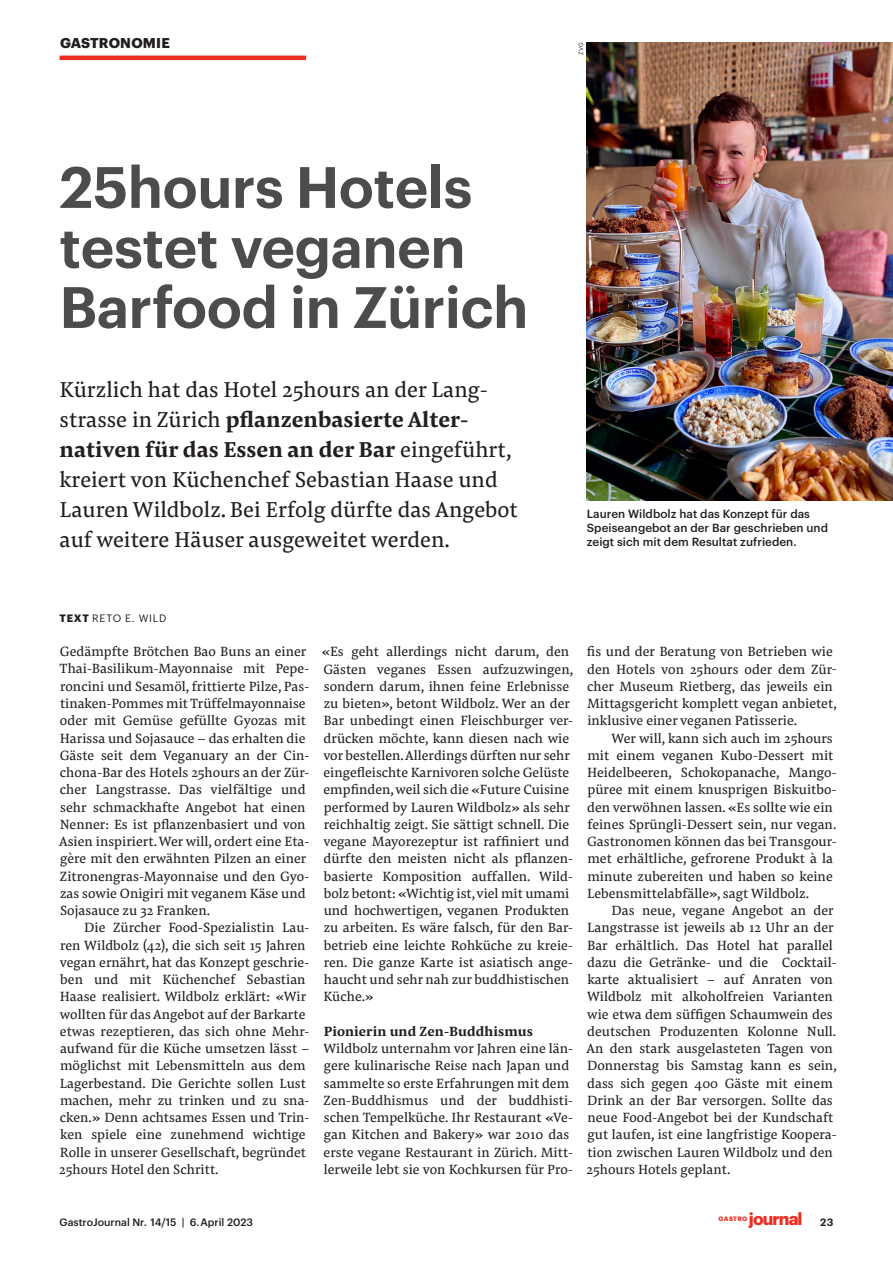
<style>
.page{position:relative;width:893px;height:1263px;background:#fff}
.page>*{position:absolute;margin:0;border:0;box-sizing:border-box;transform-origin:0 0}
.t1{font:600 57px/60px "Graphik";letter-spacing:-.005em;color:#4b4c4d}
.t2{font:22.5px/30px "Pensum Pro";color:#231f20}
.t3{font:700 16.95px "Graphik";letter-spacing:-.045em;color:#ee2e22}
.t4{font:13.95px/17.2px "Pensum Pro";color:#231f20}
.t5{font:700 13.95px "Pensum Pro";letter-spacing:.005em;color:#231f20}
.t6{font:700 13.95px "Graphik";letter-spacing:.015em;color:#231f20}
.t7{font:500 11.7px/14.2px "Graphik";letter-spacing:.005em;color:#231f20}
.t8{font:500 10.5px "Graphik";color:#231f20}
.t9{font:10.5px "Graphik";letter-spacing:.075em;color:#231f20}
.t10{font:600 10.5px "Graphik";color:#231f20}
.t11{font:700 6.3px "Graphik";letter-spacing:.065em;color:#ee2e22}
.t12{font:6px "Graphik";color:#231f20}
.s1{font-weight:700}
</style>
<div class="page">
<hr style="left:60px;top:56px;width:246px;height:4px;background:#ee2e22">
<img style="left:587px;top:43px;width:306px;height:458px">
<p class="t6" style="left:60px;top:32px;width:111px">GASTRONOMIE</p>
<p class="t12" style="left:576px;top:55px;width:14px;rotate:-90deg">ZVG</p>
<h1 class="t1" style="left:60px;top:152px;width:470px">25hours Hotels testet veganen<br>Barfood in Zürich</h1>
<p class="t2" style="left:60px;top:374px;width:460px">Kürzlich hat das Hotel 25hours an der Lang&shy;strasse in Zürich <span class="s1">pflanzenbasierte Alter&shy;nativen für das Essen an der Bar</span> eingeführt, kreiert von Küchenchef Sebastian Haase und Lauren Wildbolz. Bei Erfolg dürfte das Angebot auf weitere Häuser ausgeweitet werden.</p>
<p class="t7" style="left:587px;top:505px;width:243px">Lauren Wildbolz hat das Konzept für das<br>Speiseangebot an der Bar geschrieben und zeigt sich mit dem Resultat zufrieden.</p>
<p class="t9" style="left:60px;top:610px;width:109px"><span class="s1">TEXT</span> RETO E. WILD</p>
<p class="t4" style="left:59px;top:643px;width:252px">Gedämpfte Brötchen Bao Buns an einer Thai-Basilikum-Mayonnaise mit Pepe&shy;roncini und Sesamöl, frittierte Pilze, Pas&shy;tinaken-Pommes mit Trüffelmayonnaise oder mit Gemüse gefüllte Gyozas mit Harissa und Sojasauce – das erhalten die Gäste seit dem Veganuary an der Cin&shy;chona-Bar des Hotels 25hours an der Zür&shy;cher Langstrasse. Das vielfältige und sehr schmackhafte Angebot hat einen Nenner: Es ist pflanzenbasiert und von Asien inspiriert. Wer will, ordert eine Eta&shy;gère mit den erwähnten Pilzen an einer Zitronengras-Mayonnaise und den Gyo&shy;zas sowie Onigiri mit veganem Käse und Sojasauce zu 32 Franken.</p>
<p class="t4" style="left:59px;top:919px;width:252px;text-indent:25px">Die Zürcher Food-Spezialistin Lau&shy;ren Wildbolz (42), die sich seit 15 Jahren vegan ernährt, hat das Konzept geschrie&shy;ben und mit Küchenchef Sebastian Haase realisiert. Wildbolz erklärt: «Wir wollten für das Angebot auf der Barkarte etwas rezeptieren, das sich ohne Mehr&shy;aufwand für die Küche umsetzen lässt – möglichst mit Lebensmitteln aus dem Lagerbestand. Die Gerichte sollen Lust machen, mehr zu trinken und zu sna&shy;cken.» Denn achtsames Essen und Trin&shy;ken spiele eine zunehmend wichtige Rolle in unserer Gesellschaft, begründet 25hours Hotel den Schritt.</p>
<p class="t4" style="left:322px;top:643px;width:253px">«Es geht allerdings nicht darum, den Gästen veganes Essen aufzuzwingen, sondern darum, ihnen feine Erlebnisse zu bieten», betont Wildbolz. Wer an der Bar unbedingt einen Fleischburger ver&shy;drücken möchte, kann diesen nach wie vor bestellen. Allerdings dürften nur sehr eingefleischte Karnivoren solche Gelüste empfinden, weil sich die «Future Cuisine performed by Lauren Wildbolz» als sehr reichhaltig zeigt. Sie sättigt schnell. Die vegane Mayorezeptur ist raffiniert und dürfte den meisten nicht als pflanzen&shy;basierte Komposition auffallen. Wild&shy;bolz betont: «Wichtig ist, viel mit umami und hochwertigen, veganen Produkten zu arbeiten. Es wäre falsch, für den Bar&shy;betrieb eine leichte Rohküche zu kreie&shy;ren. Die ganze Karte ist asiatisch ange&shy;haucht und sehr nah zur buddhistischen Küche.»</p>
<p class="t5" style="left:324px;top:1021px;width:211px">Pionierin und Zen-Buddhismus</p>
<p class="t4" style="left:323px;top:1039px;width:252px">Wildbolz unternahm vor Jahren eine län&shy;gere kulinarische Reise nach Japan und sammelte so erste Erfahrungen mit dem Zen-Buddhismus und der buddhisti&shy;schen Tempelküche. Ihr Restaurant «Ve&shy;gan Kitchen and Bakery» war 2010 das erste vegane Restaurant in Zürich. Mitt&shy;lerweile lebt sie von Kochkursen für Pro-</p>
<p class="t4" style="left:587px;top:643px;width:252px">fis und der Beratung von Betrieben wie den Hotels von 25hours oder dem Zür&shy;cher Museum Rietberg, das jeweils ein Mittagsgericht komplett vegan anbietet, inklusive einer veganen Patisserie.</p>
<p class="t4" style="left:587px;top:729px;width:251px;text-indent:24px">Wer will, kann sich auch im 25hours mit einem veganen Kubo-Dessert mit Heidelbeeren, Schokopanache, Mango&shy;püree mit einem knusprigen Biskuitbo&shy;den verwöhnen lassen. «Es sollte wie ein feines Sprüngli-Dessert sein, nur vegan.<br>Gastronomen können das bei Transgour&shy;met erhältliche, gefrorene Produkt à la minute zubereiten und haben so keine Lebensmittelabfälle», sagt Wildbolz.</p>
<p class="t4" style="left:586px;top:901px;width:252px;text-indent:25px">Das neue, vegane Angebot an der Langstrasse ist jeweils ab 12 Uhr an der Bar erhältlich. Das Hotel hat parallel dazu die Getränke- und die Cocktail&shy;karte aktualisiert – auf Anraten von Wildbolz mit alkoholfreien Varianten wie etwa dem süffigen Schaumwein des deutschen Produzenten Kolonne Null.<br>An den stark ausgelasteten Tagen von Donnerstag bis Samstag kann es sein, dass sich gegen 400 Gäste mit einem Drink an der Bar versorgen. Sollte das neue Food-Angebot bei der Kundschaft gut laufen, ist eine langfristige Koopera&shy;tion zwischen Lauren Wildbolz und den 25hours Hotels geplant.</p>
<p class="t8" style="left:60px;top:1214px;width:195px">GastroJournal Nr. 14/15 | 6. April 2023</p>
<p class="t3" style="left:749px;top:1206px;width:55px">journal</p>
<p class="t11" style="left:719px;top:1214px;width:30px">GASTRO</p>
<p class="t10" style="left:820px;top:1214px;width:15px">23</p>
</div>
